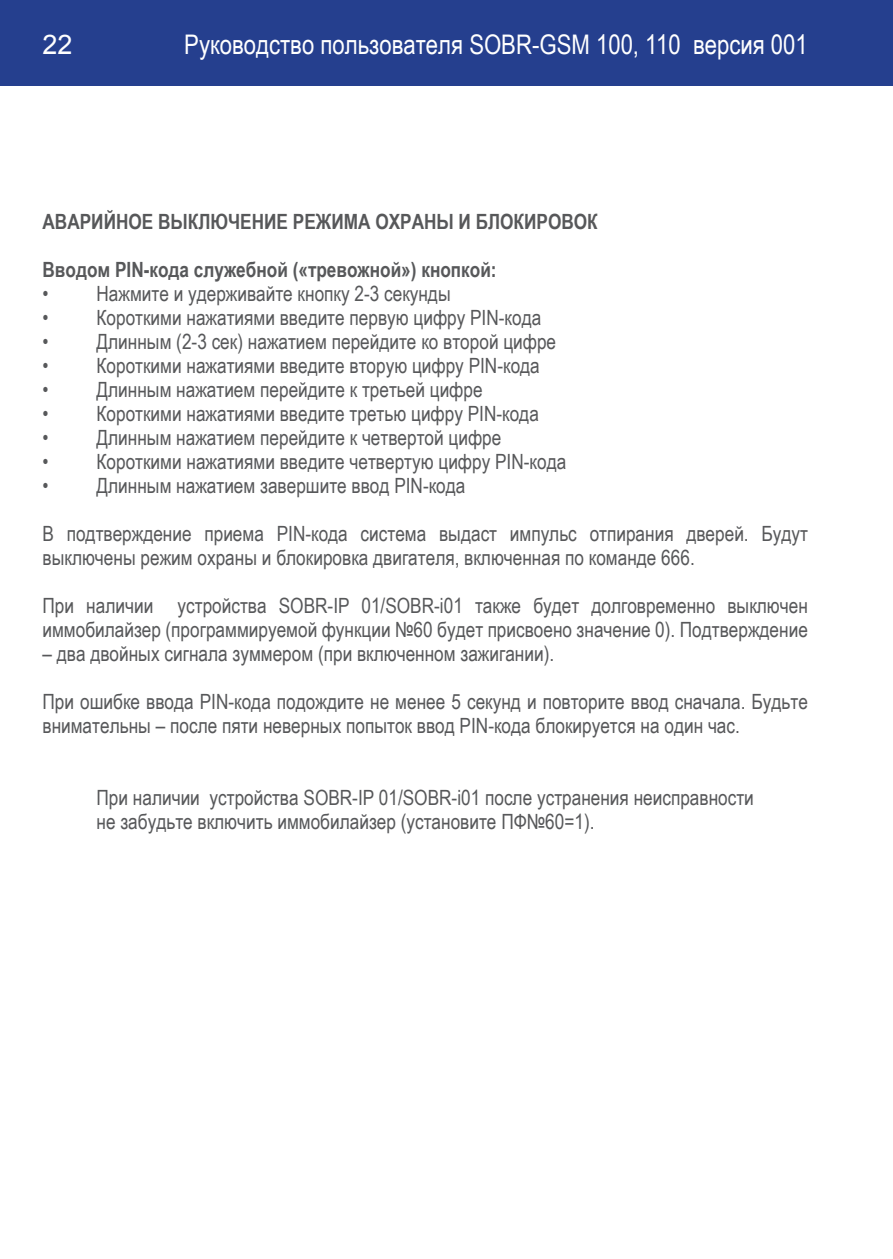
<style>
.page{position:relative;width:893px;height:1259px;background:#fff}
.page>*{position:absolute;margin:0;border:0;box-sizing:border-box;transform-origin:0 0}
.t1{font:27px "Arial Narrow";color:#fff}
.t2{font:27px "Arial";color:#fff}
.t3{font:21px/24px "Arial Narrow";color:#57585a}
.t4{font:700 21px "Arial Narrow";color:#57585a}
</style>
<div class="page">
<div style="left:0;top:0;width:893px;height:85px;background:#253f8e"></div>
<p class="t2" style="left:43px;top:27px;width:32px">22</p>
<p class="t1" style="left:184px;top:24px;width:625px">Руководство пользователя SOBR-GSM 100, 110 версия 001</p>
<p class="t4" style="left:43px;top:206px;width:557px">Аварийное выключение режима охраны и блокировок</p>
<p class="t4" style="left:43px;top:254px;width:456px">Вводом PIN-кода служебной («тревожной») кнопкой:</p>
<p class="t3" style="left:43px;top:281px;width:410px">• Нажмите и удерживайте кнопку 2-3 секунды</p>
<p class="t3" style="left:43px;top:305px;width:500px">• Короткими нажатиями введите первую цифру PIN-кода</p>
<p class="t3" style="left:43px;top:329px;width:515px">• Длинным (2-3 сек) нажатием перейдите ко второй цифре</p>
<p class="t3" style="left:43px;top:353px;width:499px">• Короткими нажатиями введите вторую цифру PIN-кода</p>
<p class="t3" style="left:43px;top:377px;width:442px">• Длинным нажатием перейдите к третьей цифре</p>
<p class="t3" style="left:43px;top:401px;width:498px">• Короткими нажатиями введите третью цифру PIN-кода</p>
<p class="t3" style="left:43px;top:425px;width:460px">• Длинным нажатием перейдите к четвертой цифре</p>
<p class="t3" style="left:43px;top:449px;width:525px">• Короткими нажатиями введите четвертую цифру PIN-кода</p>
<p class="t3" style="left:43px;top:473px;width:424px">• Длинным нажатием завершите ввод PIN-кода</p>
<p class="t3" style="left:43px;top:521px;width:767px">В подтверждение приема PIN-кода система выдаст импульс отпирания дверей. Будут выключены режим охраны и блокировка двигателя, включенная по команде 666.</p>
<p class="t3" style="left:43px;top:593px;width:767px">При наличии устройства SOBR-IP 01/SOBR-i01 также будет долговременно выключен иммобилайзер (программируемой функции №60 будет присвоено значение 0). Подтверждение</p>
<p class="t3" style="left:43px;top:641px;width:513px">– два двойных сигнала зуммером (при включенном зажигании).</p>
<p class="t3" style="left:43px;top:689px;width:767px">При ошибке ввода PIN-кода подождите не менее 5 секунд и повторите ввод сначала. Будьте внимательны – после пяти неверных попыток ввод PIN-кода блокируется на один час.</p>
<p class="t3" style="left:97px;top:785px;width:659px">При наличии устройства SOBR-IP 01/SOBR-i01 после устранения неисправности не забудьте включить иммобилайзер (установите ПФ№60=1).</p>
</div>
